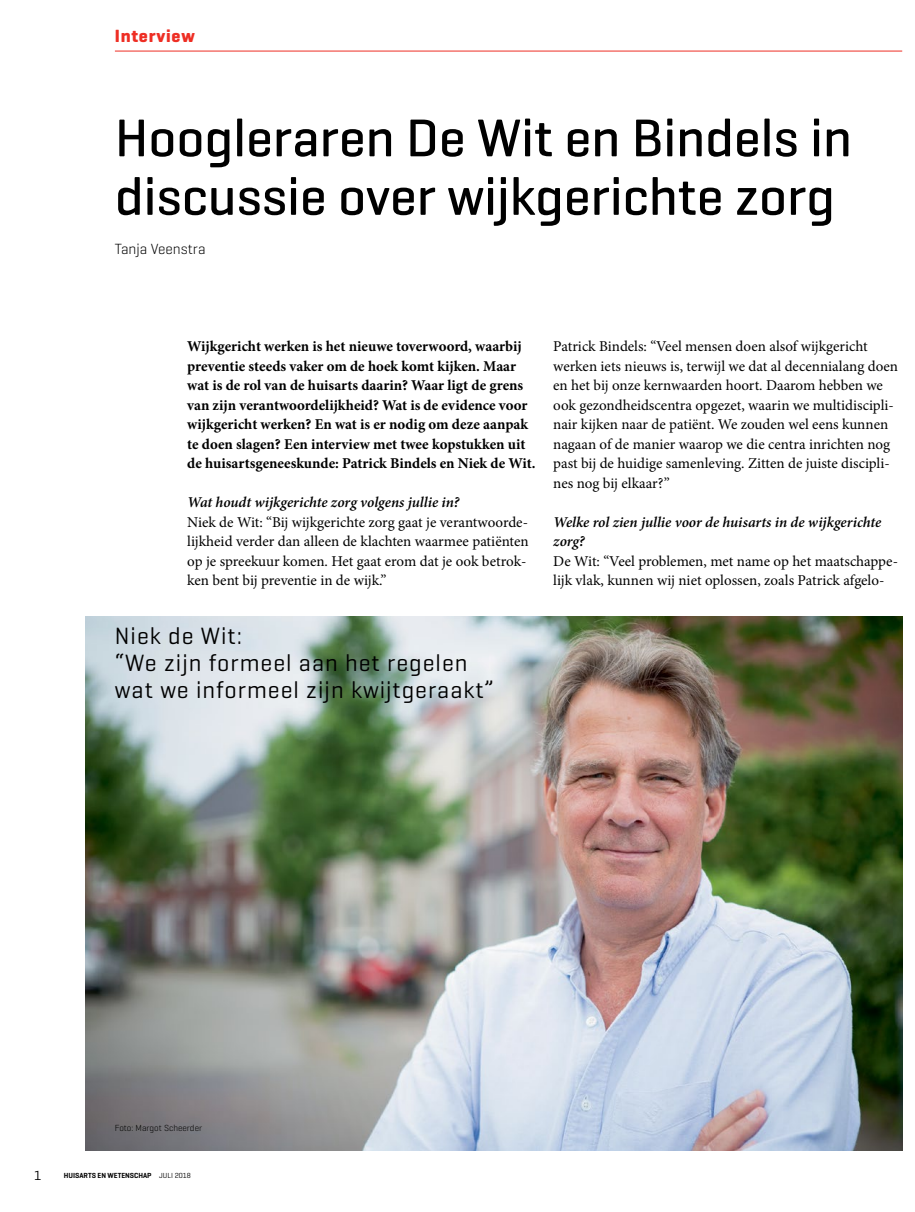
<style>
.page{position:relative;width:915px;height:1212px;background:#fff}
.page>*{position:absolute;margin:0;border:0;box-sizing:border-box;transform-origin:0 0}
.Title_artikelkop{font:500 54px/58.5px "Rqsqwk Lnxknn Geogrotesque";color:#000}
.Eyecatcher_streamer{font:24px/27px "Ktnnpw Kgmjgq Geogrotesque";letter-spacing:.04em;color:#000}
.Category_rubriekkop{font:700 18px "Yljmdw Jlytmr Geogrotesque";letter-spacing:.04em;color:#ee2e24}
.Para_broodtekst{font:15px/19.5px "Lblnhx Psbjmp Minion Pro";color:#000}
.Para_intro{font:700 15px/19.5px "Gxrjcd Rldktk Minion Pro";color:#000}
.SectionHeading_1_tus{font:italic 600 15px/19.5px "Tvjlrg Nfghhl Minion Pro";letter-spacing:-.005em;color:#000}
.Author_auteur{font:300 15px "Tngskg Nhdvlj Geogrotesque";color:#000}
.NoXML_paginacijfer_L{font:13.5px "Ktnnpw Kgmjgq Geogrotesque";color:#000}
.Image_Source_credit{font:300 9px "Tngskg Nhdvlj Geogrotesque";color:#000}
.Dateline_voetregel_L{font:600 7.5px "Pvfktw Pxkjkf Geogrotesque";color:#000}
.s1{font-family:"Ktnnpw Kgmjgq Geogrotesque";font-weight:400}
</style>
<div class="page">
<img style="left:85px;top:616px;width:816px;height:535px">
<hr style="left:115px;top:51px;width:786px;height:1px;background:#ee2e24">
<p class="Category_rubriekkop" style="left:115px;top:25px;width:81px">Interview</p>
<p class="Title_artikelkop" style="left:115px;top:107px;width:738px">Hoogleraren De Wit en Bindels in discussie over wijkgerichte zorg</p>
<p class="Author_auteur" style="left:115px;top:239px;width:92px">Tanja Veenstra</p>
<p class="Para_intro" style="left:187px;top:337px;width:350px">Wijkgericht werken is het nieuwe toverwoord, waarbij preventie steeds vaker om de hoek komt kijken. Maar wat is de rol van de huisarts daarin? Waar ligt de grens van zijn verantwoordelijkheid? Wat is de evidence voor wijkgericht werken? En wat is er nodig om deze aanpak te doen slagen? Een interview met twee kopstukken uit de huisartsgeneeskunde: Patrick Bindels en Niek de Wit.</p>
<p class="SectionHeading_1_tus" style="left:187px;top:493px;width:273px">Wat houdt wijkgerichte zorg volgens jullie in?</p>
<p class="Para_broodtekst" style="left:187px;top:512px;width:343px">Niek de Wit: “Bij wijkgerichte zorg gaat je verantwoorde&shy;lijkheid verder dan alleen de klachten waarmee patiënten op je spreekuur komen. Het gaat erom dat je ook betrok&shy;ken bent bij preventie in de wijk.”</p>
<p class="Eyecatcher_streamer" style="left:115px;top:621px;width:380px">Niek de Wit:<br>“We zijn formeel aan het regelen wat we informeel zijn kwijtgeraakt”</p>
<p class="Para_broodtekst" style="left:553px;top:337px;width:346px">Patrick Bindels: “Veel mensen doen alsof wijkgericht werken iets nieuws is, terwijl we dat al decennialang doen en het bij onze kernwaarden hoort. Daarom hebben we ook gezondheidscentra opgezet, waarin we multidiscipli&shy;nair kijken naar de patiënt. We zouden wel eens kunnen nagaan of de manier waarop we die centra inrichten nog past bij de huidige samenleving. Zitten de juiste discipli&shy;nes nog bij elkaar?”</p>
<p class="SectionHeading_1_tus" style="left:553px;top:512px;width:329px">Welke rol zien jullie voor de huisarts in de wijkgerichte zorg?</p>
<p class="Para_broodtekst" style="left:553px;top:551px;width:346px">De Wit: “Veel problemen, met name op het maatschappe&shy;lijk vlak, kunnen wij niet oplossen, zoals Patrick afgelo-</p>
<p class="Image_Source_credit" style="left:115px;top:1123px;width:89px">Foto: Margot Scheerder</p>
<p class="NoXML_paginacijfer_L" style="left:34px;top:1166px;width:9px">1</p>
<p class="Dateline_voetregel_L" style="left:64px;top:1171px;width:129px">HUISARTS EN WETENSCHAP <span class="s1">JULI 2018</span></p>
</div>
